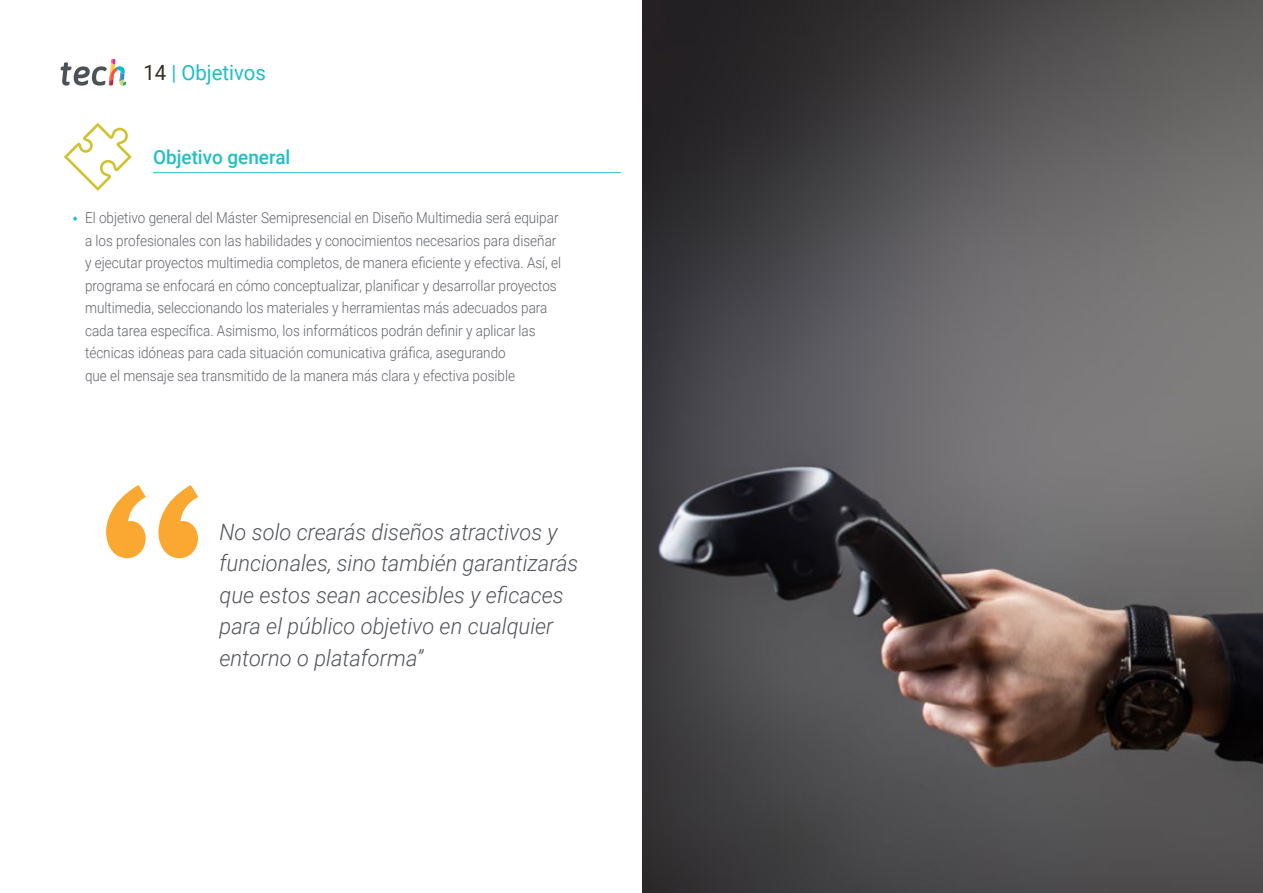
<style>
.page{position:relative;width:1263px;height:893px;background:#fff}
.page>*{position:absolute;margin:0;border:0;box-sizing:border-box;transform-origin:0 0}
.t1{font:italic 300 22.5px/31.5px "Roboto";color:#52555b}
.t2{font:21px "Roboto";color:#20bec6}
.t3{font:500 19.5px "Roboto";color:#20bec6}
.t4{font:300 15px/22.5px "Roboto";color:#61646a;scale:.9 1}
.s1{color:#312e20}
</style>
<div class="page">
<hr style="left:153px;top:172px;width:468px;height:1px;background:#20bec6">
<svg style="left:64px;top:123px;width:68px;height:68px"></svg>
<img style="left:642px;top:0;width:621px;height:893px">
<svg style="left:106px;top:485px;width:92px;height:73px"></svg>
<svg style="left:61px;top:59px;width:65px;height:27px"></svg>
<h2 class="t2" style="left:144px;top:57px;width:124px"><span class="s1">14</span> | Objetivos</h2>
<h3 class="t3" style="left:153px;top:144px;width:139px">Objetivo general</h3>
<p class="t4" style="left:85px;top:206px;width:530px">El objetivo general del Máster Semipresencial en Diseño Multimedia será equipar a los profesionales con las habilidades y conocimientos necesarios para diseñar y ejecutar proyectos multimedia completos, de manera eficiente y efectiva. Así, el programa se enfocará en cómo conceptualizar, planificar y desarrollar proyectos multimedia, seleccionando los materiales y herramientas más adecuados para cada tarea específica. Asimismo, los informáticos podrán definir y aplicar las técnicas idóneas para cada situación comunicativa gráfica, asegurando<br>que el mensaje sea transmitido de la manera más clara y efectiva posible</p>
<h1 class="t1" style="left:220px;top:515px;width:360px">No solo crearás diseños atractivos y funcionales, sino también garantizarás que estos sean accesibles y eficaces para el público objetivo en cualquier entorno o plataforma”</h1>
</div>
